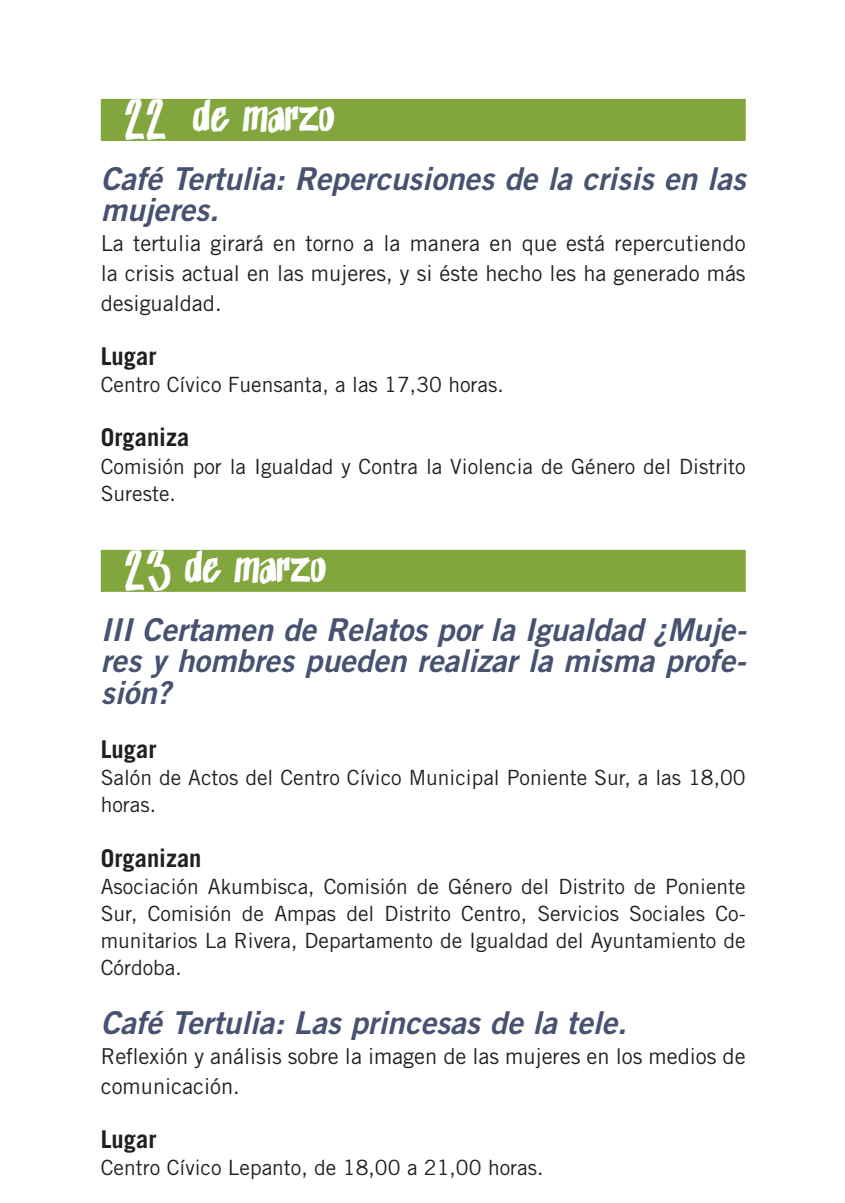
<style>
.page{position:relative;width:845px;height:1203px;background:#fff}
.page>*{position:absolute;margin:0;border:0;box-sizing:border-box;transform-origin:0 0}
.t1{font:45.5px "Exito Free Hand";color:#fff}
.t2{font:31.5px/31.5px "Trade Gothic LT Std Bd 2 Obl";color:#475170}
.t3{font:700 24.5px "Trade Gothic LT Std";color:#231f20}
.t4{font:21.88px/29.8px "Trade Gothic LT Std";color:#231f20;text-align:justify}
.t5{font:21px/27.1px "Trade Gothic LT Std";color:#231f20}
</style>
<div class="page">
<div style="left:101px;top:99px;width:645px;height:42px;background:#82a63e"></div>
<div style="left:101px;top:549px;width:645px;height:42px;background:#82a63e"></div>
<h1 class="t1" style="left:126px;top:96px;width:211px">22 de marzo</h1>
<h2 class="t2" style="left:101px;top:163px;width:646px">Café Tertulia: Repercusiones de la crisis en las mujeres.</h2>
<p class="t4" style="left:101px;top:228px;width:646px">La tertulia girará en torno a la manera en que está repercutiendo la crisis actual en las mujeres, y si éste hecho les ha generado más desigualdad.</p>
<p class="t3" style="left:101px;top:341px;width:57px">Lugar</p>
<p class="t5" style="left:101px;top:371px;width:404px">Centro Cívico Fuensanta, a las 17,30 horas.</p>
<p class="t3" style="left:101px;top:422px;width:90px">Organiza</p>
<p class="t5" style="left:101px;top:452px;width:646px">Comisión por la Igualdad y Contra la Violencia de Género del Distrito<br>Sureste.</p>
<h1 class="t1" style="left:126px;top:547px;width:202px">23 de marzo</h1>
<h2 class="t2" style="left:101px;top:614px;width:647px;text-align:justify">III Certamen de Relatos por la Igualdad ¿Muje&shy;res y hombres pueden realizar la misma profe&shy;sión?</h2>
<p class="t3" style="left:101px;top:734px;width:57px">Lugar</p>
<p class="t5" style="left:101px;top:763px;width:646px">Salón de Actos del Centro Cívico Municipal Poniente Sur, a las 18,00 horas.</p>
<p class="t3" style="left:101px;top:842px;width:102px">Organizan</p>
<p class="t5" style="left:101px;top:872px;width:646px;text-align:justify">Asociación Akumbisca, Comisión de Género del Distrito de Poniente Sur, Comisión de Ampas del Distrito Centro, Servicios Sociales Co&shy;munitarios La Rivera, Departamento de Igualdad del Ayuntamiento de Córdoba.</p>
<h2 class="t2" style="left:101px;top:1006px;width:528px">Café Tertulia: Las princesas de la tele.</h2>
<p class="t4" style="left:101px;top:1040px;width:646px">Reflexión y análisis sobre la imagen de las mujeres en los medios de comunicación.</p>
<p class="t3" style="left:101px;top:1123px;width:57px">Lugar</p>
<p class="t5" style="left:101px;top:1153px;width:444px">Centro Cívico Lepanto, de 18,00 a 21,00 horas.</p>
</div>
